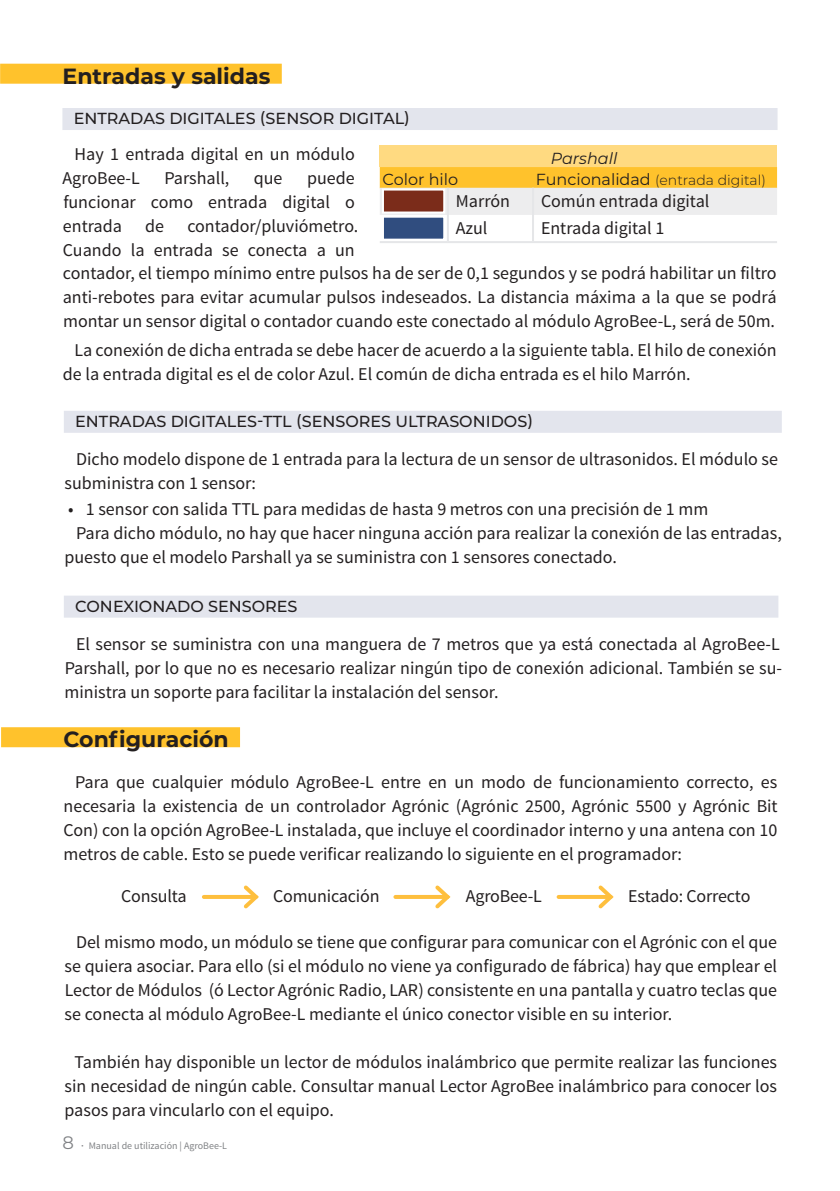
<style>
.page{position:relative;width:840px;height:1191px;background:#fff}
.page>*{position:absolute;margin:0;border:0;box-sizing:border-box;transform-origin:0 0}
.t1{font:700 22px "Montserrat";color:#231f20}
.t2{font:18px/24px "Source Sans Pro";color:#231f20;text-align:justify}
.t3{font:500 16px "Montserrat";color:#231f20}
.t4{font:16px "Montserrat";color:#231f20}
.t5{font:italic 16px "Montserrat";color:#231f20}
.t6{font:300 14px "Montserrat";color:#231f20}
.t7{font:10px "Source Sans Pro";color:#808285}
.s1{font-weight:400;font-size:16px}
.s2{font-family:"Montserrat";font-size:18px}
.s3{font-weight:600}
</style>
<div class="page">
<div style="left:0;top:64px;width:281px;height:20px;background:#ffc22c"></div>
<div style="left:379px;top:146px;width:397px;height:21px;background:#ffda81"></div>
<svg style="left:379px;top:167px;width:397px;height:48px;background:#f5d892"></svg>
<hr style="left:446px;top:188px;width:2px;height:27px;background:#e5e6e8">
<hr style="left:531px;top:188px;width:2px;height:27px;background:#e5e6e8">
<hr style="left:446px;top:215px;width:2px;height:26px;background:#e5e6e8">
<hr style="left:531px;top:215px;width:2px;height:26px;background:#e5e6e8">
<hr style="left:379px;top:241px;width:68px;height:2px;background:#e5e6e8">
<hr style="left:447px;top:241px;width:85px;height:2px;background:#e5e6e8">
<hr style="left:532px;top:241px;width:244px;height:2px;background:#e5e6e8">
<div style="left:382px;top:188px;width:63px;height:25px;background:#7b2c1a;border:2px solid #fff"></div>
<div style="left:382px;top:216px;width:63px;height:25px;background:#304d7f;border:2px solid #fff"></div>
<div style="left:62px;top:108px;width:715px;height:22px;background:#e3e5ed"></div>
<div style="left:1px;top:727px;width:239px;height:20px;background:#ffc22c"></div>
<hr style="left:204px;top:895px;width:52px;height:4px;background:#febf3e">
<svg style="left:240px;top:885px;width:19px;height:24px"></svg>
<hr style="left:395px;top:895px;width:52px;height:4px;background:#febf3e">
<svg style="left:431px;top:885px;width:20px;height:24px"></svg>
<hr style="left:558px;top:895px;width:52px;height:4px;background:#febf3e">
<svg style="left:594px;top:885px;width:20px;height:24px"></svg>
<div style="left:64px;top:595px;width:714px;height:22px;background:#e3e5ed"></div>
<div style="left:64px;top:411px;width:717px;height:22px;background:#e3e5ed"></div>
<p class="t1" style="left:63px;top:60px;width:209px">Entradas y salidas</p>
<p class="t3" style="left:74px;top:107px;width:337px">ENTRADAS DIGITALES (SENSOR DIGITAL)</p>
<p class="t2" style="left:62px;top:142px;width:293px;text-indent:12px">Hay 1 entrada digital en un módulo<br>AgroBee-L</p>
<p class="t2" style="left:63px;top:166px;width:293px;text-indent:244px">puede funcionar como entrada digital o entrada</p>
<p class="t2" style="left:164px;top:166px;width:66px">Parshall,</p>
<p class="t2" style="left:254px;top:166px;width:30px">que</p>
<p class="t2" style="left:63px;top:214px;width:297px;text-align:right">contador/pluviómetro.<br>Cuando la entrada se conecta a un</p>
<p class="t2" style="left:145px;top:214px;width:20px">de</p>
<p class="t5" style="left:550px;top:147px;width:68px">Parshall</p>
<p class="t4" style="left:382px;top:169px;width:77px">Color hilo</p>
<p class="t6" style="left:535px;top:171px;width:231px"><span class="s1">Funcionalidad</span> (entrada digital)</p>
<p class="t2" style="left:455px;top:189px;width:56px">Marrón</p>
<p class="t2" style="left:540px;top:189px;width:170px">Común entrada digital</p>
<p class="t2" style="left:455px;top:216px;width:33px">Azul</p>
<p class="t2" style="left:540px;top:216px;width:125px">Entrada digital 1</p>
<p class="t2" style="left:63px;top:261px;width:715px">contador, el tiempo mínimo entre pulsos ha de ser de 0,1 segundos y se podrá habilitar un filtro anti-rebotes para evitar acumular pulsos indeseados. La distancia máxima a la que se podrá montar un sensor digital o contador cuando este conectado al módulo AgroBee-L, será de 50m.</p>
<p class="t2" style="left:63px;top:339px;width:715px;text-indent:12px">La conexión de dicha entrada se debe hacer de acuerdo a la siguiente tabla. El hilo de conexión de la entrada digital es el de color Azul. El común de dicha entrada es el hilo Marrón.</p>
<p class="t3" style="left:75px;top:410px;width:459px">ENTRADAS DIGITALES-TTL (SENSORES ULTRASONIDOS)</p>
<p class="t2" style="left:65px;top:448px;width:714px;text-indent:11px">Dicho modelo dispone de 1 entrada para la lectura de un sensor de ultrasonidos. El módulo se subministra con 1 sensor:</p>
<p class="t2" style="left:68px;top:498px;width:641px">• 1 sensor con salida TTL para medidas de hasta 9 metros con una precisión de 1 mm</p>
<p class="t2" style="left:76px;top:522px;width:707px">Para dicho módulo, no hay que hacer ninguna acción para realizar la conexión de las entradas,</p>
<p class="t2" style="left:64px;top:546px;width:553px">puesto que el modelo Parshall ya se suministra con 1 sensores conectado.</p>
<p class="t3" style="left:75px;top:595px;width:224px">CONEXIONADO SENSORES</p>
<p class="t2" style="left:64px;top:632px;width:718px;text-align:left;text-indent:12px">El sensor se suministra con una manguera de 7 metros que ya está conectada al AgroBee-L<br>Parshall, por lo que no es necesario realizar ningún tipo de conexión adicional. También se su&shy;ministra un soporte para facilitar la instalación del sensor.</p>
<p class="t1" style="left:63px;top:723px;width:166px">Configuración</p>
<p class="t2" style="left:63px;top:770px;width:715px;text-indent:12px">Para que cualquier módulo AgroBee-L entre en un modo de funcionamiento correcto, es necesaria la existencia de un controlador Agrónic (Agrónic 2500, Agrónic 5500 y Agrónic Bit Con) con la opción AgroBee-L instalada, que incluye el coordinador interno y una antena con 10 metros de cable. Esto se puede verificar realizando lo siguiente en el programador:</p>
<p class="t2" style="left:121px;top:884px;width:67px">Consulta</p>
<p class="t2" style="left:273px;top:884px;width:108px">Comunicación</p>
<p class="t2" style="left:465px;top:884px;width:77px">AgroBee-L</p>
<p class="t2" style="left:628px;top:884px;width:124px">Estado: Correcto</p>
<p class="t2" style="left:65px;top:930px;width:713px;text-indent:11px">Del mismo modo, un módulo se tiene que configurar para comunicar con el Agrónic con el que se quiera asociar. Para ello (si el módulo no viene ya configurado de fábrica) hay que emplear el Lector de Módulos (ó Lector Agrónic Radio, LAR) consistente en una pantalla y cuatro teclas que se conecta al módulo AgroBee-L mediante el único conector visible en su interior.</p>
<p class="t2" style="left:64px;top:1050px;width:713px;text-indent:10px">También hay disponible un lector de módulos inalámbrico que permite realizar las funciones sin necesidad de ningún cable. Consultar manual Lector AgroBee inalámbrico para conocer los pasos para vincularlo con el equipo.</p>
<p class="t7" style="left:62px;top:1139px;width:166px"><span class="s2">8</span> <span class="s3">·</span> Manual de utilización | AgroBee-L</p>
</div>
